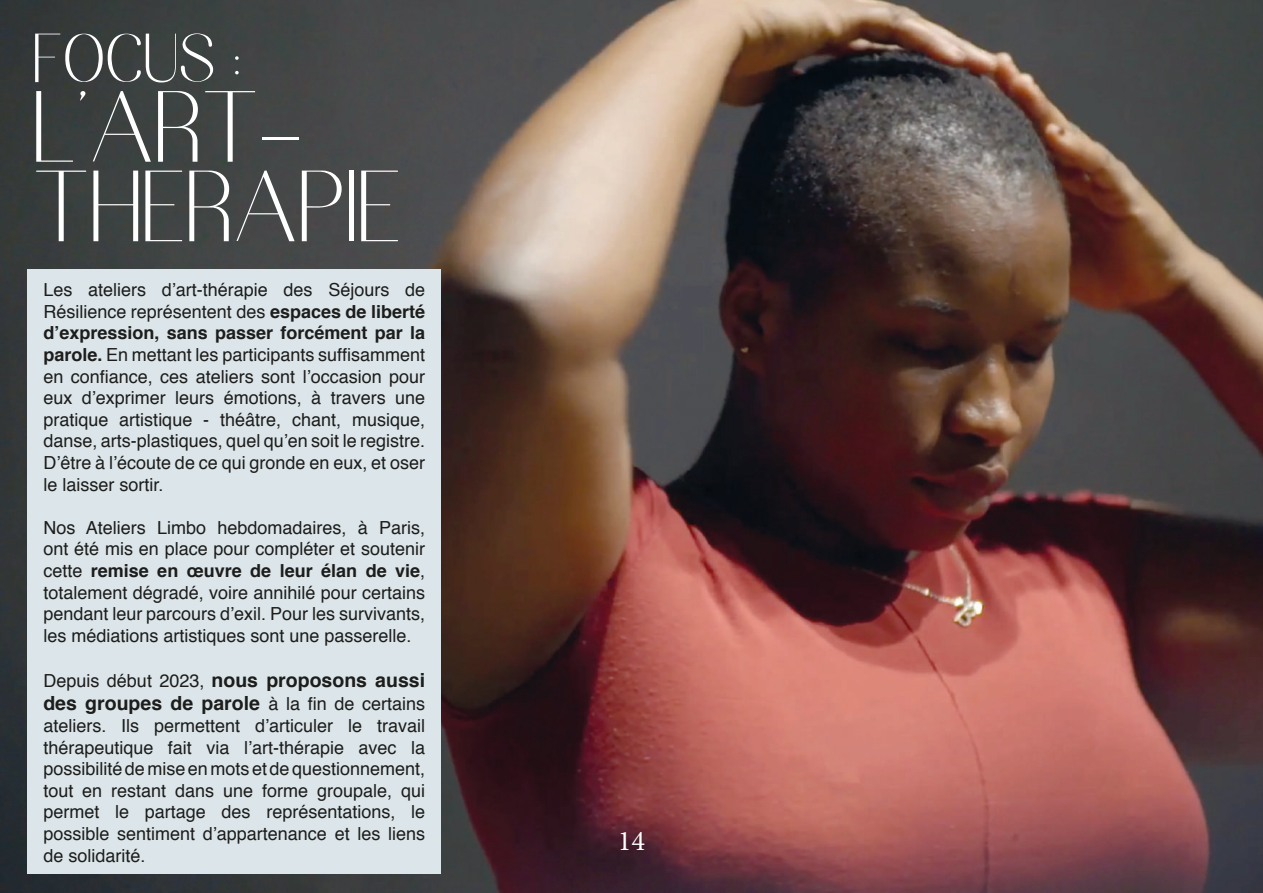
<style>
.page{position:relative;width:1263px;height:893px;background:#fff}
.page>*{position:absolute;margin:0;border:0;box-sizing:border-box;transform-origin:0 0}
.t1{font:100.5px/79.5px "Nesans";color:#fff}
.t2{font:69px "Nesans";color:#fff}
.t3{font:28.5px "Minion Pro";color:#fff}
.t4{font:700 19.5px/23.4px "Helvetica";color:#1d1d1b}
.t5{font:18px/21.6px "Helvetica";color:#1d1d1b;text-align:justify}
.s1{font-weight:700}
.s2{font-weight:400;font-size:18px}
</style>
<div class="page">
<img style="left:0;top:0;width:1263px;height:893px">
<div style="left:27px;top:270px;width:414px;height:604px;background:#dce6ea"></div>
<h2 class="t2" style="left:33px;top:31px;width:210px">FOCUS :</h2>
<h1 class="t1" style="left:33px;top:95px;width:370px">L’ART-<br>THÉRAPIE</h1>
<p class="t5" style="left:43px;top:280px;width:383px">Les ateliers d’art-thérapie des Séjours de Résilience représentent des <span class="s1">espaces de liberté d’expression, sans passer forcément par la parole.</span> En mettant les participants suffisamment en confiance, ces ateliers sont l’occasion pour eux d’exprimer leurs émotions, à travers une pratique artistique - théâtre, chant, musique, danse, arts-plastiques, quel qu’en soit le registre.<br>D’être à l’écoute de ce qui gronde en eux, et oser le laisser sortir.</p>
<p class="t5" style="left:43px;top:517px;width:383px">Nos Ateliers Limbo hebdomadaires, à Paris, ont été mis en place pour compléter et soutenir cette <span class="s1">remise en œuvre de leur élan de vie</span>, totalement dégradé, voire annihilé pour certains pendant leur parcours d’exil. Pour les survivants, les médiations artistiques sont une passerelle.</p>
<p class="t4" style="left:43px;top:669px;width:383px"><span class="s2">Depuis début 2023,</span> nous proposons aussi des groupes de parole <span class="s2">à la fin de certains</span></p>
<p class="t5" style="left:43px;top:715px;width:383px">ateliers. Ils permettent d’articuler le travail thérapeutique fait via l’art-thérapie avec la possibilité de mise en mots et de questionnement, tout en restant dans une forme groupale, qui permet le partage des représentations, le possible sentiment d’appartenance et les liens de solidarité.</p>
<h3 class="t3" style="left:618px;top:822px;width:29px">14</h3>
</div>
